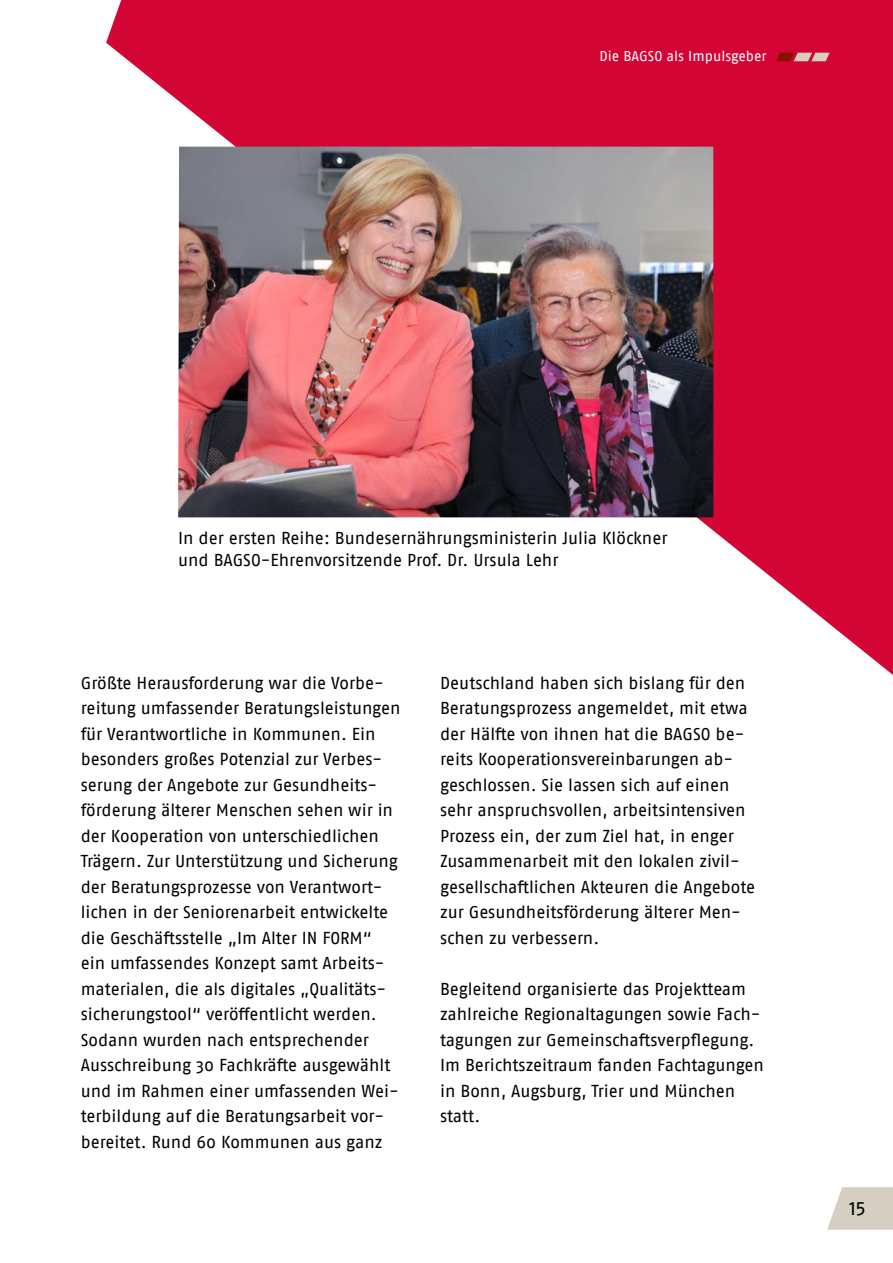
<style>
.page{position:relative;width:893px;height:1263px;background:#fff}
.page>*{position:absolute;margin:0;border:0;box-sizing:border-box;transform-origin:0 0}
.t1{font:19.5px "Fago Pro";color:#000}
.t2{font:17.25px/25.5px "Fago Pro";letter-spacing:-.005em;color:#000}
.t3{font:14.25px "Fago Pro";color:#fff}
</style>
<div class="page">
<svg style="left:827px;top:1187px;width:66px;height:43px;background:#d9d5c7"></svg>
<svg style="left:106px;top:0;width:787px;height:675px;fill:#d30535"></svg>
<img style="left:178px;top:147px;width:535px;height:370px">
<svg style="left:776px;top:53px;width:54px;height:8px"></svg>
<p class="t3" style="left:599px;top:48px;width:169px">Die BAGSO als Impulsgeber</p>
<p class="t2" style="left:178px;top:527px;width:491px;line-height:22.5px">In der ersten Reihe: Bundesernährungsministerin Julia Klöckner und BAGSO-Ehrenvorsitzende Prof. Dr. Ursula Lehr</p>
<p class="t2" style="left:81px;top:670px;width:321px">Größte Herausforderung war die Vorbe&shy;reitung umfassender Beratungsleistungen für Verantwortliche in Kommunen. Ein besonders großes Potenzial zur Verbes&shy;serung der Angebote zur Gesundheits&shy;förderung älterer Menschen sehen wir in der Kooperation von unterschiedlichen Trägern. Zur Unterstützung und Sicherung der Beratungsprozesse von Verantwort&shy;lichen in der Seniorenarbeit entwickelte die Geschäftsstelle „Im Alter IN FORM“ ein umfassendes Konzept samt Arbeits&shy;materialen, die als digitales „Qualitäts&shy;sicherungstool“ veröffentlicht werden.<br>Sodann wurden nach entsprechender Ausschreibung 30 Fachkräfte ausgewählt und im Rahmen einer umfassenden Wei&shy;terbildung auf die Beratungsarbeit vor&shy;bereitet. Rund 60 Kommunen aus ganz</p>
<p class="t2" style="left:440px;top:670px;width:317px">Deutschland haben sich bislang für den Beratungsprozess angemeldet, mit etwa der Hälfte von ihnen hat die BAGSO be&shy;reits Kooperationsvereinbarungen ab&shy;geschlossen. Sie lassen sich auf einen sehr anspruchsvollen, arbeitsintensiven Prozess ein, der zum Ziel hat, in enger Zusammenarbeit mit den lokalen zivil&shy;gesellschaftlichen Akteuren die Angebote zur Gesundheitsförderung älterer Men&shy;schen zu verbessern.</p>
<p class="t2" style="left:440px;top:976px;width:325px">Begleitend organisierte das Projektteam zahlreiche Regionaltagungen sowie Fach&shy;tagungen zur Gemeinschaftsverpflegung.<br>Im Berichtszeitraum fanden Fachtagungen in Bonn, Augsburg, Trier und München statt.</p>
<p class="t1" style="left:849px;top:1196px;width:18px">15</p>
</div>
